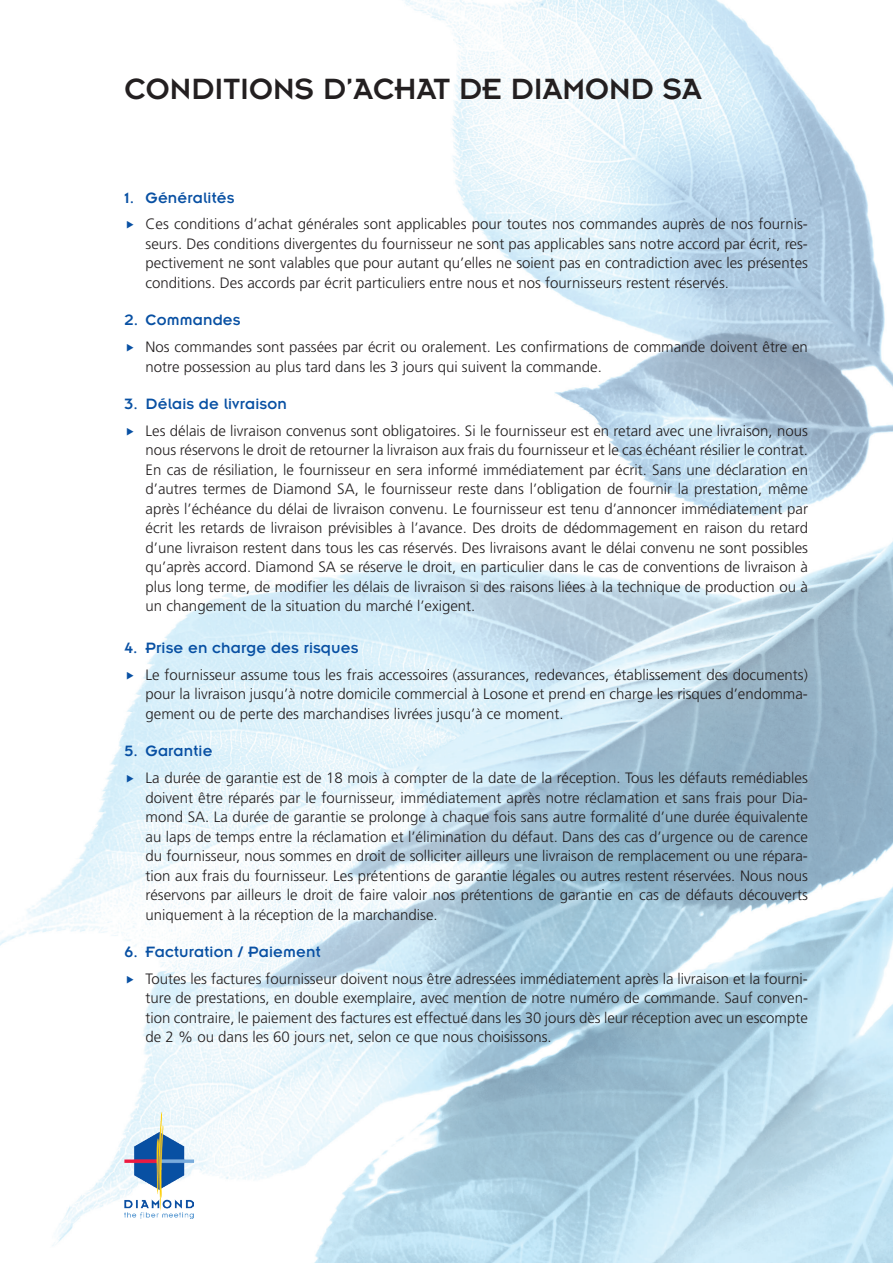
<style>
.page{position:relative;width:893px;height:1263px;background:#fff}
.page>*{position:absolute;margin:0;border:0;box-sizing:border-box;transform-origin:0 0}
.t1{font:32.25px "Insignia";color:#231f20}
.t2{font:16.5px "Insignia";letter-spacing:.01em;color:#0850a3}
.t3{font:300 15px/19.5px "Frutiger LT Std";color:#231f20;text-align:justify}
</style>
<div class="page">
<img style="left:0;top:0;width:893px;height:1263px">
<img style="left:125px;top:1113px;width:69px;height:105px">
<svg style="left:127px;top:221px;width:6px;height:8px"></svg>
<svg style="left:127px;top:344px;width:6px;height:7px"></svg>
<svg style="left:127px;top:428px;width:6px;height:7px"></svg>
<svg style="left:127px;top:672px;width:6px;height:7px"></svg>
<svg style="left:127px;top:775px;width:6px;height:7px"></svg>
<svg style="left:127px;top:976px;width:6px;height:7px"></svg>
<h1 class="t1" style="left:124px;top:73px;width:579px">CONDITIONS D’ACHAT DE DIAMOND SA</h1>
<p class="t2" style="left:124px;top:189px;width:112px">1. Généralités</p>
<p class="t3" style="left:146px;top:215px;width:664px">Ces conditions d’achat générales sont applicables pour toutes nos commandes auprès de nos fournis&shy;seurs. Des conditions divergentes du fournisseur ne sont pas applicables sans notre accord par écrit, res&shy;pectivement ne sont valables que pour autant qu’elles ne soient pas en contradiction avec les présentes conditions. Des accords par écrit particuliers entre nous et nos fournisseurs restent réservés.</p>
<p class="t2" style="left:124px;top:312px;width:118px">2. Commandes</p>
<p class="t3" style="left:146px;top:337px;width:664px">Nos commandes sont passées par écrit ou oralement. Les confirmations de commande doivent être en notre possession au plus tard dans les 3 jours qui suivent la commande.</p>
<p class="t2" style="left:124px;top:395px;width:164px">3. Délais de livraison</p>
<p class="t3" style="left:146px;top:421px;width:664px">Les délais de livraison convenus sont obligatoires. Si le fournisseur est en retard avec une livraison, nous nous réservons le droit de retourner la livraison aux frais du fournisseur et le cas échéant résilier le contrat.<br>En cas de résiliation, le fournisseur en sera informé immédiatement par écrit. Sans une déclaration en d’autres termes de Diamond SA, le fournisseur reste dans l’obligation de fournir la prestation, même après l’échéance du délai de livraison convenu. Le fournisseur est tenu d’annoncer immédiatement par écrit les retards de livraison prévisibles à l’avance. Des droits de dédommagement en raison du retard d’une livraison restent dans tous les cas réservés. Des livraisons avant le délai convenu ne sont possibles qu’après accord. Diamond SA se réserve le droit, en particulier dans le cas de conventions de livraison à plus long terme, de modifier les délais de livraison si des raisons liées à la technique de production ou à un changement de la situation du marché l’exigent.</p>
<p class="t2" style="left:124px;top:639px;width:236px">4. Prise en charge des risques</p>
<p class="t3" style="left:146px;top:665px;width:664px">Le fournisseur assume tous les frais accessoires (assurances, redevances, établissement des documents) pour la livraison jusqu’à notre domicile commercial à Losone et prend en charge les risques d’endomma&shy;gement ou de perte des marchandises livrées jusqu’à ce moment.</p>
<p class="t2" style="left:124px;top:743px;width:90px">5. Garantie</p>
<p class="t3" style="left:146px;top:768px;width:664px">La durée de garantie est de 18 mois à compter de la date de la réception. Tous les défauts remédiables doivent être réparés par le fournisseur, immédiatement après notre réclamation et sans frais pour Dia&shy;mond SA. La durée de garantie se prolonge à chaque fois sans autre formalité d’une durée équivalente au laps de temps entre la réclamation et l’élimination du défaut. Dans des cas d’urgence ou de carence du fournisseur, nous sommes en droit de solliciter ailleurs une livraison de remplacement ou une répara&shy;tion aux frais du fournisseur. Les prétentions de garantie légales ou autres restent réservées. Nous nous réservons par ailleurs le droit de faire valoir nos prétentions de garantie en cas de défauts découverts uniquement à la réception de la marchandise.</p>
<p class="t2" style="left:124px;top:943px;width:198px">6. Facturation / Paiement</p>
<p class="t3" style="left:146px;top:969px;width:664px">Toutes les factures fournisseur doivent nous être adressées immédiatement après la livraison et la fourni&shy;ture de prestations, en double exemplaire, avec mention de notre numéro de commande. Sauf conven&shy;tion contraire, le paiement des factures est effectué dans les 30 jours dès leur réception avec un escompte de 2 % ou dans les 60 jours net, selon ce que nous choisissons.</p>
</div>
